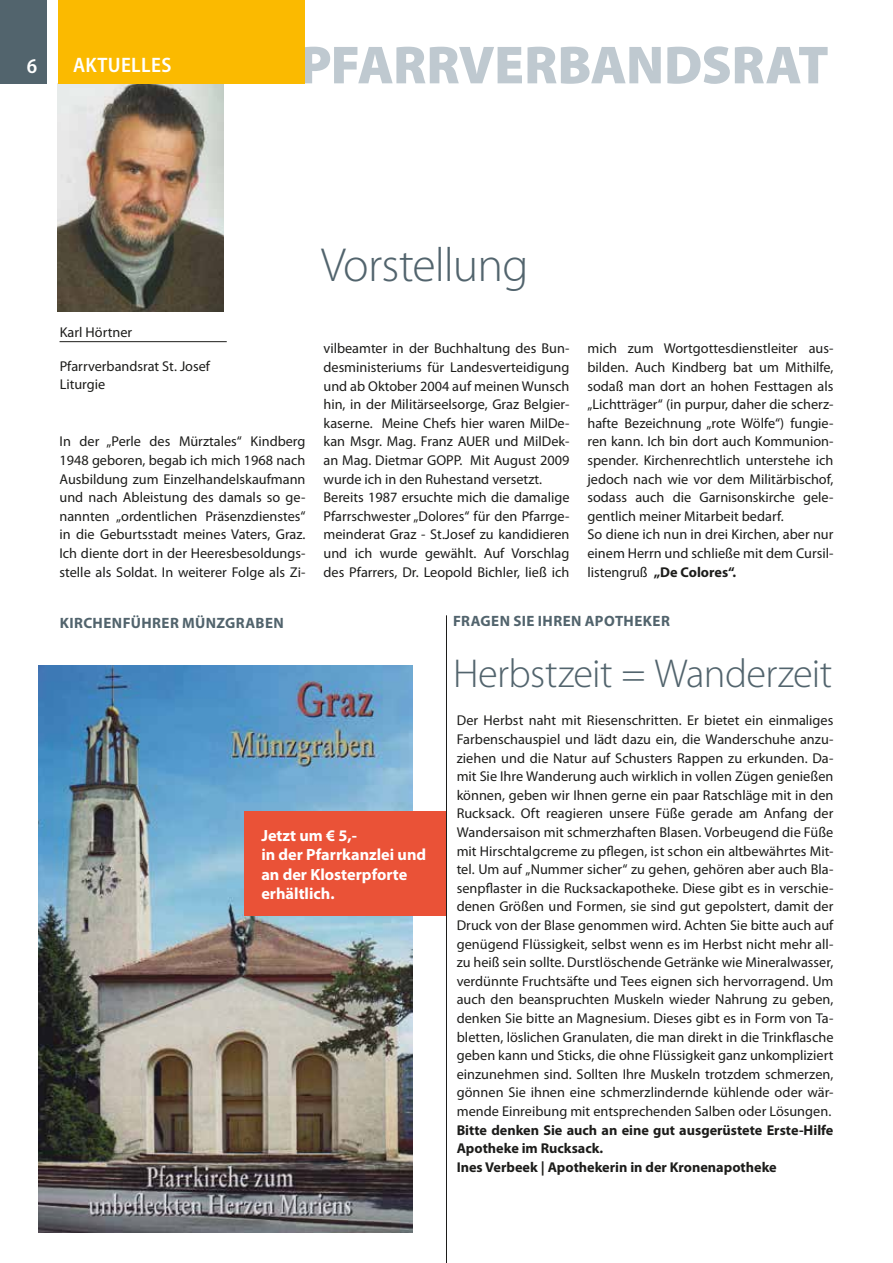
<style>
.page{position:relative;width:893px;height:1263px;background:#fff}
.page>*{position:absolute;margin:0;border:0;box-sizing:border-box;transform-origin:0 0}
.t1{font:900 54px "Myriad Pro";letter-spacing:-.015em;color:#bfc9d0}
.t2{font:300 48px "Myriad Pro";letter-spacing:-.02em;color:#52646d}
.t3{font:300 40.5px "Myriad Pro";letter-spacing:-.015em;color:#52646d}
.t4{font:600 semi-condensed 21px "Myriad Pro";letter-spacing:.015em;color:#fff}
.t5{font:700 16.2px/19.5px "Myriad Pro";color:#fff}
.t6{font:700 15px "Myriad Pro";letter-spacing:.025em;color:#52646d}
.t7{font:14.25px/18.6px "Myriad Pro";color:#1d1d1b}
.t8{font:700 14.25px/18.6px "Myriad Pro";color:#1d1d1b}
.s1{font-weight:700}
</style>
<div class="page">
<img style="left:38px;top:666px;width:374px;height:567px">
<hr style="left:60px;top:341px;width:167px;height:1px;background:#1d1d1b">
<img style="left:58px;top:83px;width:166px;height:228px">
<div style="left:244px;top:811px;width:202px;height:105px;background:#ea5237"></div>
<div style="left:0;top:0;width:46px;height:83px;background:#52646d"></div>
<div style="left:58px;top:0;width:247px;height:83px;background:#fbba00"></div>
<hr style="left:446px;top:615px;width:1px;height:648px;background:#1d1d1b">
<h3 class="t4" style="left:27px;top:55px;width:12px">6</h3>
<h3 class="t4" style="left:73px;top:53px;width:100px">AKTUELLES</h3>
<h1 class="t1" style="left:299px;top:34px;width:531px">PFARRVERBANDSRAT</h1>
<h2 class="t2" style="left:321px;top:239px;width:209px">Vorstellung</h2>
<p class="t7" style="left:60px;top:323px;width:74px">Karl Hörtner</p>
<p class="t7" style="left:60px;top:358px;width:152px;line-height:17.1px">Pfarrverbandsrat St. Josef<br>Liturgie</p>
<p class="t7" style="left:60px;top:433px;width:247px;text-align:justify">In der „Perle des Mürztales“ Kindberg 1948 geboren, begab ich mich 1968 nach Ausbildung zum Einzelhandelskaufmann und nach Ableistung des damals so ge&shy;nannten „ordentlichen Präsenzdienstes“ in die Geburtsstadt meines Vaters, Graz.<br>Ich diente dort in der Heeresbesoldungs&shy;stelle als Soldat. In weiterer Folge als Zi-</p>
<p class="t6" style="left:60px;top:615px;width:20px">Kirchenf</p>
<p class="t6" style="left:131px;top:615px;width:21px">ührer</p>
<p class="t6" style="left:182px;top:615px;width:35px">Münzgraben</p>
<p class="t7" style="left:323px;top:340px;width:247px">vilbeamter in der Buchhaltung des Bun&shy;desministeriums für Landesverteidigung und ab Oktober 2004 auf meinen Wunsch hin, in der Militärseelsorge, Graz Belgier&shy;kaserne. Meine Chefs hier waren MilDe&shy;kan Msgr. Mag. Franz AUER und MilDek&shy;an Mag. Dietmar GOPP. Mit August 2009 wurde ich in den Ruhestand versetzt.<br>Bereits 1987 ersuchte mich die damalige Pfarrschwester „Dolores“ für den Pfarrge&shy;meinderat Graz - St.Josef zu kandidieren und ich wurde gewählt. Auf Vorschlag des Pfarrers, Dr. Leopold Bichler, ließ ich</p>
<p class="t7" style="left:587px;top:340px;width:247px">mich zum Wortgottesdienstleiter aus&shy;bilden. Auch Kindberg bat um Mithilfe, sodaß man dort an hohen Festtagen als „Lichtträger“ (in purpur, daher die scherz&shy;hafte Bezeichnung „rote Wölfe“) fungie&shy;ren kann. Ich bin dort auch Kommunion&shy;spender. Kirchenrechtlich unterstehe ich jedoch nach wie vor dem Militärbischof, sodass auch die Garnisonskirche gele&shy;gentlich meiner Mitarbeit bedarf.<br>So diene ich nun in drei Kirchen, aber nur einem Herrn und schließe mit dem Cursil&shy;listengruß <span class="s1">„De Colores“.</span></p>
<p class="t6" style="left:453px;top:613px;width:19px">Fragen</p>
<p class="t6" style="left:513px;top:613px;width:40px">Sie Ihren</p>
<p class="t6" style="left:585px;top:613px;width:21px">Apotheker</p>
<h3 class="t3" style="left:453px;top:651px;width:381px">Herbstzeit = Wanderzeit</h3>
<p class="t5" style="left:261px;top:826px;width:166px">Jetzt um € 5,-<br>in der Pfarrkanzlei und an der Klosterpforte erhältlich.</p>
<p class="t7" style="left:457px;top:712px;width:378px;text-align:justify">Der Herbst naht mit Riesenschritten. Er bietet ein einmaliges Farbenschauspiel und lädt dazu ein, die Wanderschuhe anzu&shy;ziehen und die Natur auf Schusters Rappen zu erkunden. Da&shy;mit Sie Ihre Wanderung auch wirklich in vollen Zügen genießen können, geben wir Ihnen gerne ein paar Ratschläge mit in den Rucksack. Oft reagieren unsere Füße gerade am Anfang der Wandersaison mit schmerzhaften Blasen. Vorbeugend die Füße mit Hirschtalgcreme zu pflegen, ist schon ein altbewährtes Mit&shy;tel. Um auf „Nummer sicher“ zu gehen, gehören aber auch Bla&shy;senpflaster in die Rucksackapotheke. Diese gibt es in verschie&shy;denen Größen und Formen, sie sind gut gepolstert, damit der Druck von der Blase genommen wird. Achten Sie bitte auch auf genügend Flüssigkeit, selbst wenn es im Herbst nicht mehr all&shy;zu heiß sein sollte. Durstlöschende Getränke wie Mineralwasser, verdünnte Fruchtsäfte und Tees eignen sich hervorragend. Um auch den beanspruchten Muskeln wieder Nahrung zu geben, denken Sie bitte an Magnesium. Dieses gibt es in Form von Ta&shy;bletten, löslichen Granulaten, die man direkt in die Trinkflasche geben kann und Sticks, die ohne Flüssigkeit ganz unkompliziert einzunehmen sind. Sollten Ihre Muskeln trotzdem schmerzen, gönnen Sie ihnen eine schmerzlindernde kühlende oder wär&shy;mende Einreibung mit entsprechenden Salben oder Lösungen.</p>
<p class="t8" style="left:457px;top:1121px;width:378px">Bitte denken Sie auch an eine gut ausgerüstete Erste-Hilfe<br>Apotheke im Rucksack.<br>Ines Verbeek | Apothekerin in der Kronenapotheke</p>
</div>
